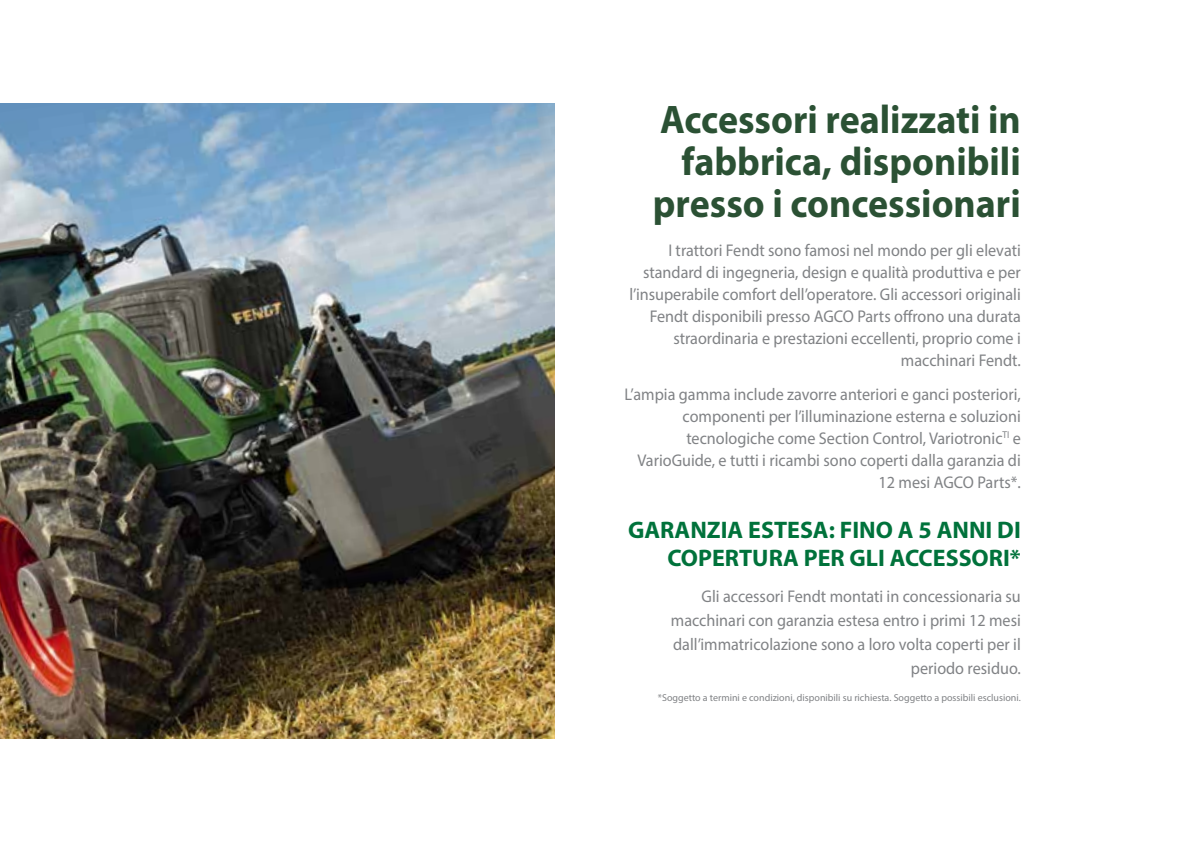
<style>
.page{position:relative;width:1191px;height:842px;background:#fff}
.page>*{position:absolute;margin:0;border:0;box-sizing:border-box;transform-origin:0 0}
.t1{font:700 40px/42px "Myriad Pro";color:#2b5134;text-align:right;scale:.95 1}
.t2{font:700 24px/28px "Myriad Pro";color:#00723b;text-align:right}
.t3{font:17px/22px "Myriad Pro";color:#808285;text-align:right;scale:.95 1}
.t4{font:10px "Myriad Pro";color:#808285}
</style>
<div class="page">
<img style="left:0;top:103px;width:554px;height:636px">
<h1 class="t1" style="left:653px;top:97px;width:389px">Accessori realizzati in fabbrica, disponibili presso i concessionari</h1>
<p class="t3" style="left:629px;top:239px;width:413px">I trattori Fendt sono famosi nel mondo per gli elevati standard di ingegneria, design e qualità produttiva e per l’insuperabile comfort dell’operatore. Gli accessori originali Fendt disponibili presso AGCO Parts offrono una durata straordinaria e prestazioni eccellenti, proprio come i macchinari Fendt.</p>
<p class="t3" style="left:624px;top:383px;width:419px">L’ampia gamma include zavorre anteriori e ganci posteriori, componenti per l’illuminazione esterna e soluzioni tecnologiche come Section Control, Variotronic<sup>TI</sup> e VarioGuide, e tutti i ricambi sono coperti dalla garanzia di 12 mesi AGCO Parts*.</p>
<h2 class="t2" style="left:628px;top:515px;width:394px">GARANZIA ESTESA: FINO A 5 ANNI DI<br>COPERTURA PER GLI ACCESSORI*</h2>
<p class="t3" style="left:671px;top:584px;width:370px;line-height:24px">Gli accessori Fendt montati in concessionaria su macchinari con garanzia estesa entro i primi 12 mesi dall’immatricolazione sono a loro volta coperti per il periodo residuo.</p>
<p class="t4" style="left:658px;top:691px;width:364px">*Soggetto a termini e condizioni, disponibili su richiesta. Soggetto a possibili esclusioni.</p>
</div>
